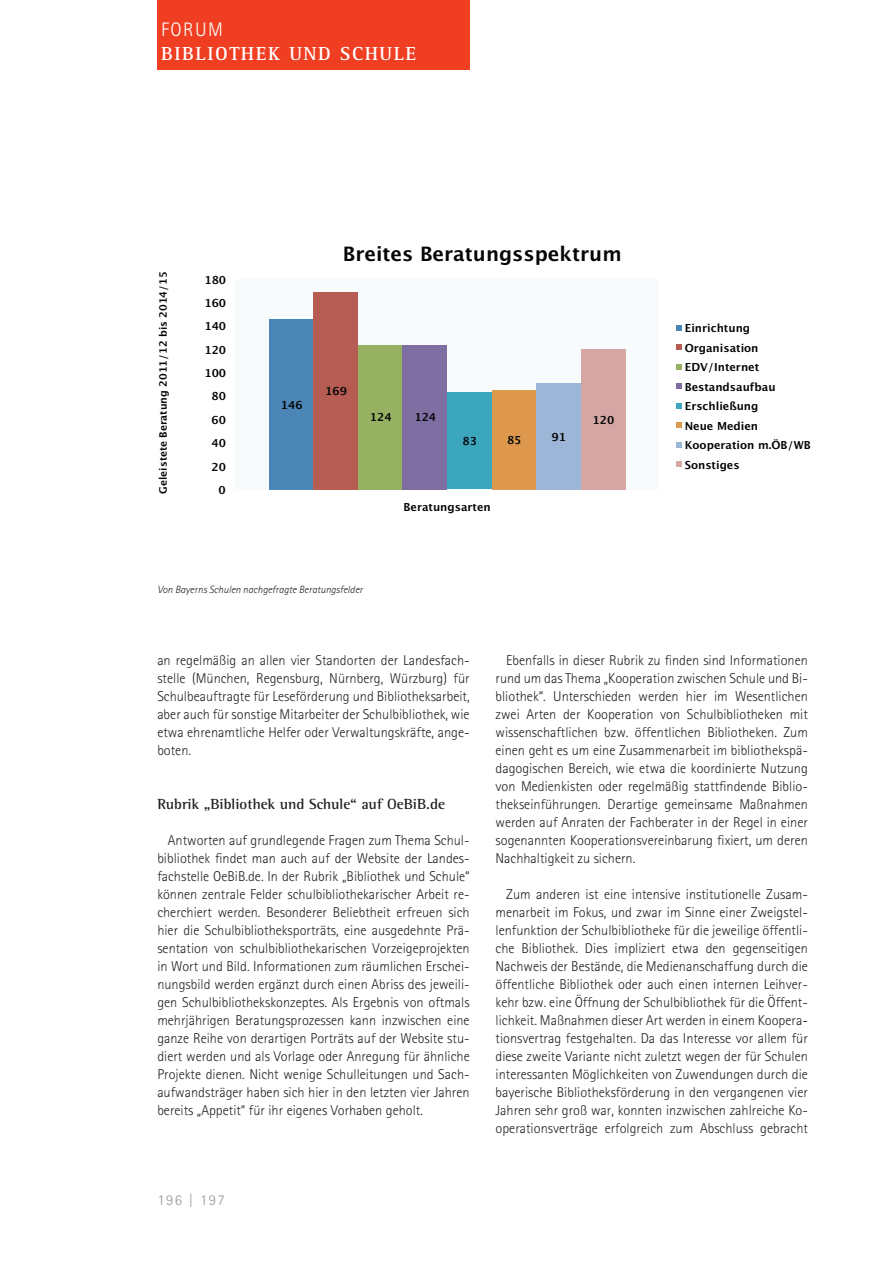
<style>
.page{position:relative;width:893px;height:1263px;background:#fff}
.page>*{position:absolute;margin:0;border:0;box-sizing:border-box;transform-origin:0 0}
.t1{font:700 19.95px "Lucida Grande";color:#040607}
.t2{font:700 19.5px "Rotis Serif Std";letter-spacing:.075em;color:#fff}
.t3{font:300 19.5px "Rotis Sans Serif Std";letter-spacing:.075em;color:#fff}
.t4{font:700 15px "Rotis Semi Serif Std";color:#231f20}
.t5{font:300 15px "Rotis Sans Serif Std";letter-spacing:.1em;color:#939598}
.t6{font:300 14.25px/18px "Rotis Sans Serif Std";color:#231f20;text-align:justify}
.t7{font:700 11.1px/19.5px "Lucida Grande";color:#040607}
.t8{font:italic 300 10.5px "Rotis Sans Serif Std";color:#231f20}
.t9{font:700 10.2px "Lucida Grande";color:#040607}
</style>
<div class="page">
<div style="left:157px;top:0;width:313px;height:69px;background:#ef3e22"></div>
<div style="left:236px;top:279px;width:423px;height:210px;background:#f7fbfb"></div>
<div style="left:269px;top:319px;width:44px;height:170px;background:#4c86b7"></div>
<div style="left:313px;top:292px;width:45px;height:197px;background:#b65c53"></div>
<div style="left:358px;top:345px;width:45px;height:144px;background:#97b162"></div>
<div style="left:403px;top:345px;width:44px;height:144px;background:#7e6ea1"></div>
<div style="left:447px;top:392px;width:45px;height:97px;background:#3da6bf"></div>
<div style="left:492px;top:390px;width:44px;height:99px;background:#de984e"></div>
<div style="left:536px;top:383px;width:45px;height:106px;background:#9cb6d7"></div>
<div style="left:581px;top:349px;width:44px;height:140px;background:#d5a6a3"></div>
<svg style="left:676px;top:325px;width:6px;height:6px"></svg>
<svg style="left:676px;top:344px;width:6px;height:6px"></svg>
<svg style="left:676px;top:364px;width:6px;height:6px"></svg>
<svg style="left:676px;top:383px;width:6px;height:6px"></svg>
<svg style="left:676px;top:403px;width:6px;height:6px"></svg>
<svg style="left:676px;top:422px;width:6px;height:6px"></svg>
<svg style="left:676px;top:442px;width:6px;height:6px"></svg>
<svg style="left:676px;top:461px;width:6px;height:6px"></svg>
<h2 class="t3" style="left:161px;top:23px;width:63px">FORUM</h2>
<h2 class="t2" style="left:161px;top:47px;width:257px">BIBLIOTHEK UND SCHULE</h2>
<h2 class="t2" style="left:282px;top:47px;width:147px">EN IN BAYERN</h2>
<p class="t9" style="left:157px;top:494px;width:224px;rotate:-90deg">Geleistete Beratung 2011/12 bis 2014/15</p>
<p class="t7" style="left:204px;top:270px;width:23px">180</p>
<p class="t7" style="left:204px;top:293px;width:23px">160</p>
<p class="t7" style="left:204px;top:317px;width:23px">140</p>
<p class="t7" style="left:204px;top:340px;width:23px">120</p>
<p class="t7" style="left:204px;top:363px;width:23px">100</p>
<p class="t7" style="left:211px;top:387px;width:16px">80</p>
<p class="t7" style="left:211px;top:410px;width:16px">60</p>
<p class="t7" style="left:211px;top:434px;width:16px">40</p>
<p class="t7" style="left:211px;top:457px;width:16px">20</p>
<p class="t7" style="left:218px;top:480px;width:9px">0</p>
<h1 class="t1" style="left:343px;top:243px;width:280px">Breites Beratungsspektrum</h1>
<p class="t7" style="left:281px;top:395px;width:23px">146</p>
<p class="t7" style="left:325px;top:382px;width:23px">169</p>
<p class="t7" style="left:370px;top:408px;width:23px">124</p>
<p class="t7" style="left:414px;top:408px;width:23px">124</p>
<p class="t7" style="left:462px;top:432px;width:16px">83</p>
<p class="t7" style="left:507px;top:431px;width:16px">85</p>
<p class="t7" style="left:552px;top:427px;width:16px">91</p>
<p class="t7" style="left:404px;top:497px;width:89px">Beratungsarten</p>
<p class="t7" style="left:593px;top:410px;width:23px">120</p>
<p class="t8" style="left:157px;top:586px;width:207px">Von Bayerns Schulen nachgefragte Beratungsfelder</p>
<p class="t7" style="left:685px;top:319px;width:128px">Einrichtung<br>Organisation<br>EDV/Internet<br>Bestandsaufbau<br>Erschließung<br>Neue Medien<br>Kooperation m.ÖB/WB<br>Sonstiges</p>
<p class="t6" style="left:157px;top:653px;width:314px">an regelmäßig an allen vier Standorten der Landesfach&shy;stelle (München, Regensburg, Nürnberg, Würzburg) für Schulbeauftragte für Leseförderung und Bibliotheksarbeit, aber auch für sonstige Mitarbeiter der Schulbibliothek, wie etwa ehrenamtliche Helfer oder Verwaltungskräfte, ange&shy;boten.</p>
<p class="t4" style="left:157px;top:799px;width:289px">Rubrik „Bibliothek und Schule“ auf OeBiB.de</p>
<p class="t6" style="left:157px;top:833px;width:314px;text-indent:11px">Antworten auf grundlegende Fragen zum Thema Schul&shy;bibliothek findet man auch auf der Website der Landes&shy;fachstelle OeBiB.de. In der Rubrik „Bibliothek und Schule“ können zentrale Felder schulbibliothekarischer Arbeit re&shy;cherchiert werden. Besonderer Beliebtheit erfreuen sich hier die Schulbibliotheksporträts, eine ausgedehnte Prä&shy;sentation von schulbibliothekarischen Vorzeigeprojekten in Wort und Bild. Informationen zum räumlichen Erschei&shy;nungsbild werden ergänzt durch einen Abriss des jeweili&shy;gen Schulbibliothekskonzeptes. Als Ergebnis von oftmals mehrjährigen Beratungsprozessen kann inzwischen eine ganze Reihe von derartigen Porträts auf der Website stu&shy;diert werden und als Vorlage oder Anregung für ähnliche Projekte dienen. Nicht wenige Schulleitungen und Sach&shy;aufwandsträger haben sich hier in den letzten vier Jahren bereits „Appetit“ für ihr eigenes Vorhaben geholt.</p>
<p class="t5" style="left:157px;top:1195px;width:69px">196 | 197</p>
<p class="t6" style="left:496px;top:653px;width:314px;text-indent:11px">Ebenfalls in dieser Rubrik zu finden sind Informationen rund um das Thema „Kooperation zwischen Schule und Bi&shy;bliothek“. Unterschieden werden hier im Wesentlichen zwei Arten der Kooperation von Schulbibliotheken mit wissenschaftlichen bzw. öffentlichen Bibliotheken. Zum einen geht es um eine Zusammenarbeit im bibliothekspä&shy;dagogischen Bereich, wie etwa die koordinierte Nutzung von Medienkisten oder regelmäßig stattfindende Biblio&shy;thekseinführungen. Derartige gemeinsame Maßnahmen werden auf Anraten der Fachberater in der Regel in einer sogenannten Kooperationsvereinbarung fixiert, um deren Nachhaltigkeit zu sichern.</p>
<p class="t6" style="left:496px;top:887px;width:314px;text-indent:11px">Zum anderen ist eine intensive institutionelle Zusam&shy;menarbeit im Fokus, und zwar im Sinne einer Zweigstel&shy;lenfunktion der Schulbibliotheke für die jeweilige öffentli&shy;che Bibliothek. Dies impliziert etwa den gegenseitigen Nachweis der Bestände, die Medienanschaffung durch die öffentliche Bibliothek oder auch einen internen Leihver&shy;kehr bzw. eine Öffnung der Schulbibliothek für die Öffent&shy;lichkeit. Maßnahmen dieser Art werden in einem Koopera&shy;tionsvertrag festgehalten. Da das Interesse vor allem für diese zweite Variante nicht zuletzt wegen der für Schulen interessanten Möglichkeiten von Zuwendungen durch die bayerische Bibliotheksförderung in den vergangenen vier Jahren sehr groß war, konnten inzwischen zahlreiche Ko&shy;operationsverträge erfolgreich zum Abschluss gebracht</p>
</div>
